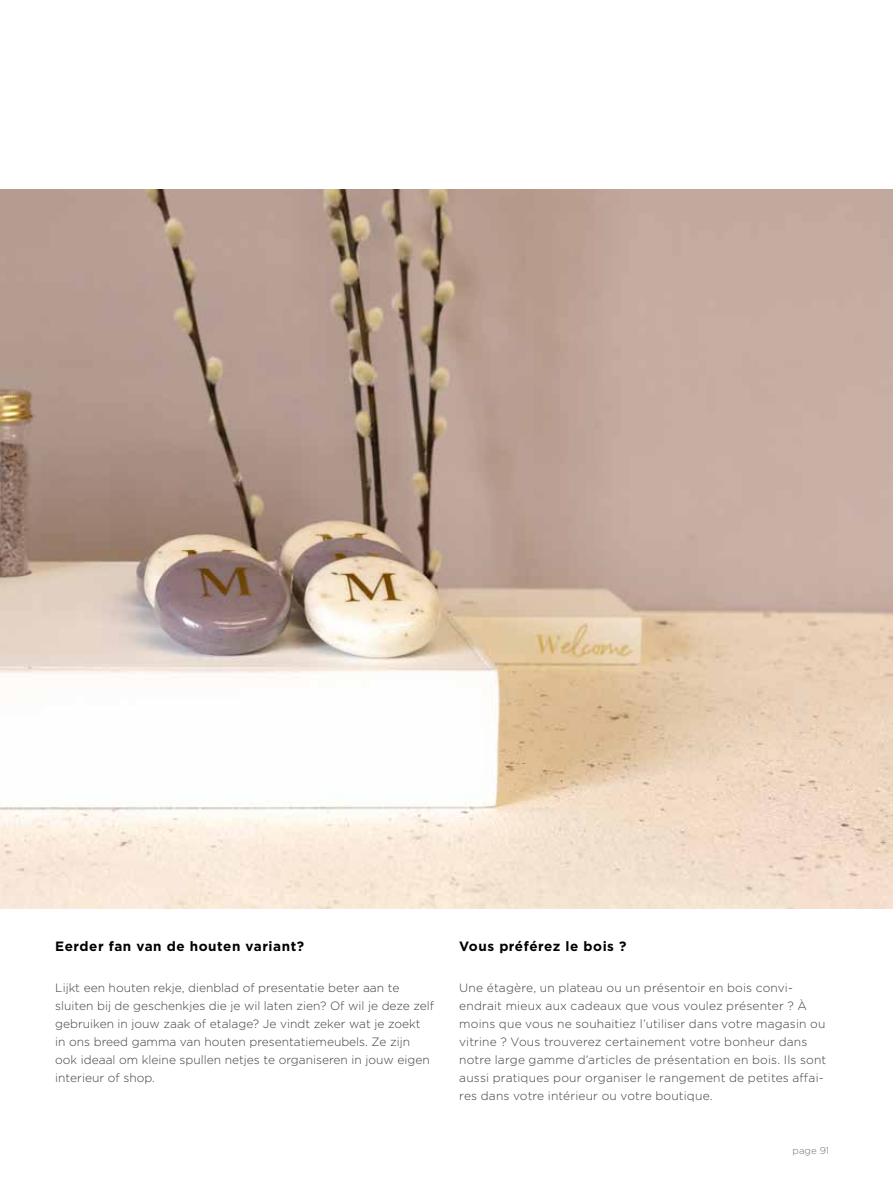
<style>
.page{position:relative;width:893px;height:1191px;background:#fff}
.page>*{position:absolute;margin:0;border:0;box-sizing:border-box;transform-origin:0 0}
.t1{font:700 13.5px "Gotham";letter-spacing:.04em;color:#000}
.t2{font:300 12px/18px "Gotham";color:#3e3d40}
.t3{font:300 9.75px "Gotham";color:#707172}
</style>
<div class="page">
<img style="left:0;top:189px;width:893px;height:719px">
<p class="t1" style="left:55px;top:937px;width:250px">Eerder fan van de houten variant?</p>
<p class="t2" style="left:55px;top:978px;width:380px">Lijkt een houten rekje, dienblad of presentatie beter aan te sluiten bij de geschenkjes die je wil laten zien? Of wil je deze zelf gebruiken in jouw zaak of etalage? Je vindt zeker wat je zoekt<br>in ons breed gamma van houten presentatiemeubels. Ze zijn ook ideaal om kleine spullen netjes te organiseren in jouw eigen interieur of shop.</p>
<p class="t1" style="left:459px;top:937px;width:169px">Vous préférez le bois ?</p>
<p class="t2" style="left:459px;top:978px;width:368px">Une étagère, un plateau ou un présentoir en bois convi&shy;endrait mieux aux cadeaux que vous voulez présenter ? À moins que vous ne souhaitiez l’utiliser dans votre magasin ou vitrine ? Vous trouverez certainement votre bonheur dans notre large gamme d’articles de présentation en bois. Ils sont aussi pratiques pour organiser le rangement de petites affai&shy;res dans votre intérieur ou votre boutique.</p>
<p class="t3" style="left:793px;top:1144px;width:38px">page 91</p>
</div>
